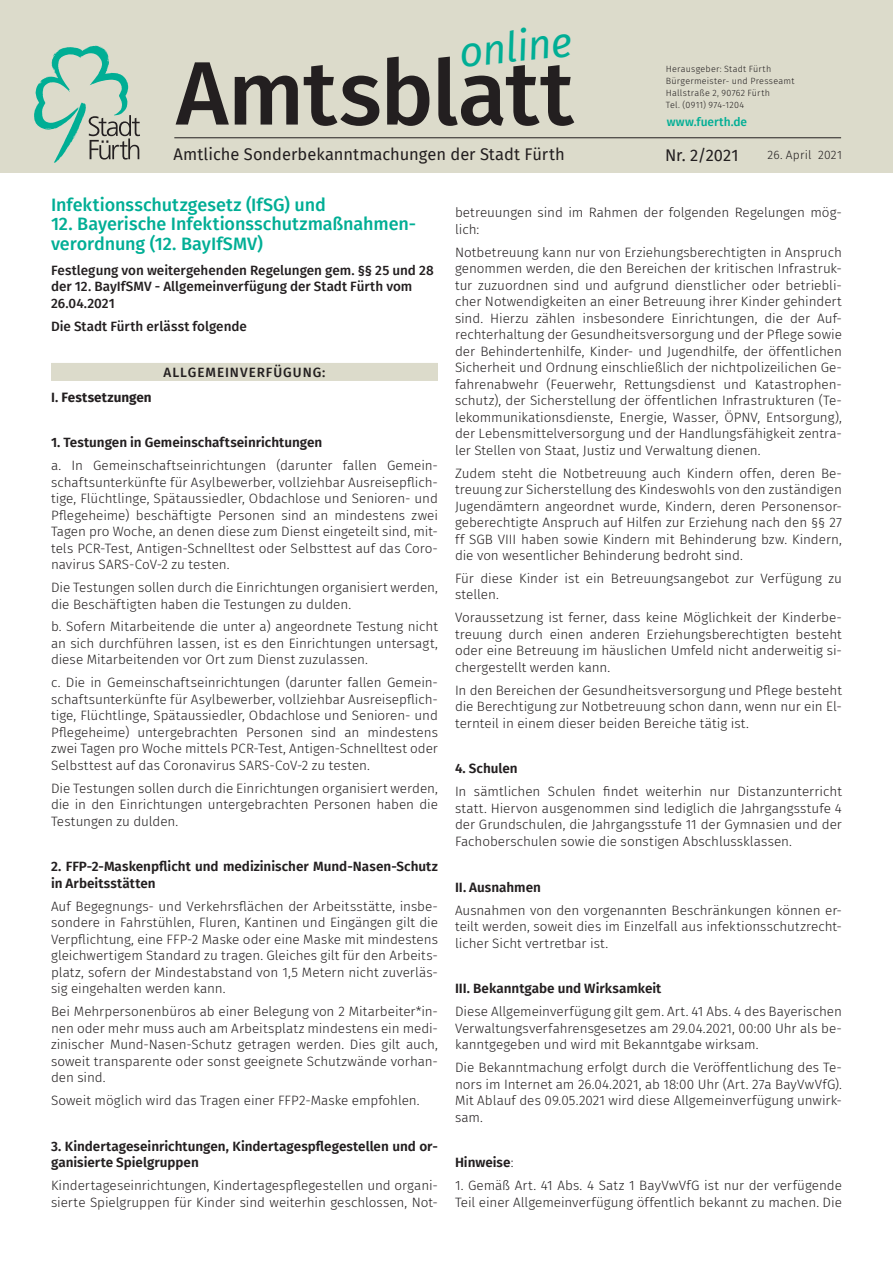
<style>
.page{position:relative;width:893px;height:1263px;background:#fff}
.page>*{position:absolute;margin:0;border:0;box-sizing:border-box;transform-origin:0 0}
.t1{font:500 90px "Fira Sans";letter-spacing:-.01em;color:#231f20}
.t2{font:italic 41.1px "Fira Sans";color:#00ae95}
.t3{font:500 18px/19.5px "Fira Sans";letter-spacing:-.005em;color:#00ae95}
.t4{font:16.5px "Fira Sans";color:#231f20}
.t5{font:300 13.5px/16.5px "Fira Sans";letter-spacing:-.005em;color:#231f20;text-align:justify}
.t6{font:600 13.5px/16.5px "Fira Sans";color:#231f20}
.t7{font:500 13.5px/16.5px "Fira Sans";color:#231f20}
.t8{font:500 13.5px "Fira Sans";letter-spacing:.07em;color:#231f20}
.t9{font:700 13.5px "Fira Sans";letter-spacing:.005em;color:#231f20}
.t10{font:500 12px "Fira Sans";letter-spacing:.005em;color:#00ae95}
.t11{font:300 12px "Fira Sans";letter-spacing:.015em;color:#231f20}
.t12{font:300 9px/12px "Fira Sans";letter-spacing:.025em;color:#231f20}
.s1{font-weight:600}
.s2{font-weight:300}
</style>
<div class="page">
<div style="left:0;top:0;width:893px;height:173px;background:#dcdbcb"></div>
<hr style="left:174px;top:137px;width:667px;height:1px;background:#231f20">
<div style="left:51px;top:363px;width:387px;height:18px;background:#dcdbcb"></div>
<svg style="left:34px;top:46px;width:106px;height:117px;background:#aecab9"></svg>
<h2 class="t2" style="left:456px;top:22px;width:115px;rotate:-6deg">online</h2>
<h1 class="t1" style="left:176px;top:21px;width:399px">Amtsblatt</h1>
<p class="t4" style="left:173px;top:142px;width:393px">Amtliche Sonderbekanntmachungen der Stadt Fürth</p>
<p class="t12" style="left:666px;top:63px;width:130px">Herausgeber: Stadt Fürth<br>Bürgermeister- und Presseamt<br>Hallstraße 2, 90762 Fürth<br>Tel. (0911) 974-1204</p>
<p class="t10" style="left:667px;top:112px;width:82px">www.fuerth.de</p>
<p class="t4" style="left:665px;top:142px;width:75px">Nr. 2/2021</p>
<p class="t11" style="left:767px;top:146px;width:76px">26. April 2021</p>
<h3 class="t3" style="left:51px;top:194px;width:276px">Infektionsschutzgesetz (IfSG) und</h3>
<h3 class="t3" style="left:51px;top:213px;width:367px">12. Bayerische Infektionsschutzmaßnahmen&shy;verordnung (12. BayIfSMV)</h3>
<p class="t7" style="left:51px;top:261px;width:384px">Festlegung von weitergehenden Regelungen gem. §§ 25 und 28 der 12. BayIfSMV - Allgemeinverfügung der Stadt Fürth vom<br>26.04.2021</p>
<p class="t7" style="left:51px;top:317px;width:197px">Die Stadt Fürth erlässt folgende</p>
<p class="t8" style="left:164px;top:361px;width:163px">ALLGEMEINVERFÜGUNG:</p>
<p class="t9" style="left:51px;top:385px;width:102px"><span class="s1">I.</span> Festsetzungen</p>
<p class="t6" style="left:51px;top:433px;width:273px">1. Testungen in Gemeinschaftseinrichtungen</p>
<p class="t5" style="left:51px;top:457px;width:388px">a. In Gemeinschaftseinrichtungen (darunter fallen Gemein&shy;schaftsunterkünfte für Asylbewerber, vollziehbar Ausreisepflich&shy;tige, Flüchtlinge, Spätaussiedler, Obdachlose und Senioren- und Pflegeheime) beschäftigte Personen sind an mindestens zwei Tagen pro Woche, an denen diese zum Dienst eingeteilt sind, mit&shy;tels PCR-Test, Antigen-Schnelltest oder Selbsttest auf das Coro&shy;navirus SARS-CoV-2 zu testen.</p>
<p class="t5" style="left:51px;top:579px;width:388px">Die Testungen sollen durch die Einrichtungen organisiert werden, die Beschäftigten haben die Testungen zu dulden.</p>
<p class="t5" style="left:51px;top:618px;width:388px">b. Sofern Mitarbeitende die unter a) angeordnete Testung nicht an sich durchführen lassen, ist es den Einrichtungen untersagt, diese Mitarbeitenden vor Ort zum Dienst zuzulassen.</p>
<p class="t5" style="left:51px;top:674px;width:388px">c. Die in Gemeinschaftseinrichtungen (darunter fallen Gemein&shy;schaftsunterkünfte für Asylbewerber, vollziehbar Ausreisepflich&shy;tige, Flüchtlinge, Spätaussiedler, Obdachlose und Senioren- und Pflegeheime) untergebrachten Personen sind an mindestens zwei Tagen pro Woche mittels PCR-Test, Antigen-Schnelltest oder Selbsttest auf das Coronavirus SARS-CoV-2 zu testen.</p>
<p class="t5" style="left:51px;top:780px;width:388px">Die Testungen sollen durch die Einrichtungen organisiert werden, die in den Einrichtungen untergebrachten Personen haben die Testungen zu dulden.</p>
<p class="t6" style="left:51px;top:858px;width:388px">2. FFP-2-Maskenpflicht und medizinischer Mund-Nasen-Schutz in Arbeitsstätten</p>
<p class="t5" style="left:51px;top:898px;width:388px">Auf Begegnungs- und Verkehrsflächen der Arbeitsstätte, insbe&shy;sondere in Fahrstühlen, Fluren, Kantinen und Eingängen gilt die Verpflichtung, eine FFP-2 Maske oder eine Maske mit mindestens gleichwertigem Standard zu tragen. Gleiches gilt für den Arbeits&shy;platz, sofern der Mindestabstand von 1,5 Metern nicht zuverläs&shy;sig eingehalten werden kann.</p>
<p class="t5" style="left:51px;top:1003px;width:388px">Bei Mehrpersonenbüros ab einer Belegung von 2 Mitarbeiter*in&shy;nen oder mehr muss auch am Arbeitsplatz mindestens ein medi&shy;zinischer Mund-Nasen-Schutz getragen werden. Dies gilt auch, soweit transparente oder sonst geeignete Schutzwände vorhan&shy;den sind.</p>
<p class="t5" style="left:51px;top:1092px;width:370px">Soweit möglich wird das Tragen einer FFP2-Maske empfohlen.</p>
<p class="t6" style="left:51px;top:1137px;width:388px">3. Kindertageseinrichtungen, Kindertagespflegestellen und or&shy;ganisierte Spielgruppen</p>
<p class="t5" style="left:51px;top:1177px;width:388px">Kindertageseinrichtungen, Kindertagespflegestellen und organi&shy;sierte Spielgruppen für Kinder sind weiterhin geschlossen, Not-</p>
<p class="t5" style="left:455px;top:204px;width:388px">betreuungen sind im Rahmen der folgenden Regelungen mög&shy;lich:</p>
<p class="t5" style="left:455px;top:244px;width:388px">Notbetreuung kann nur von Erziehungsberechtigten in Anspruch genommen werden, die den Bereichen der kritischen Infrastruk&shy;tur zuzuordnen sind und aufgrund dienstlicher oder betriebli&shy;cher Notwendigkeiten an einer Betreuung ihrer Kinder gehindert sind. Hierzu zählen insbesondere Einrichtungen, die der Auf&shy;rechterhaltung der Gesundheitsversorgung und der Pflege sowie der Behindertenhilfe, Kinder- und Jugendhilfe, der öffentlichen Sicherheit und Ordnung einschließlich der nichtpolizeilichen Ge&shy;fahrenabwehr (Feuerwehr, Rettungsdienst und Katastrophen&shy;schutz), der Sicherstellung der öffentlichen Infrastrukturen (Te&shy;lekommunikationsdienste, Energie, Wasser, ÖPNV, Entsorgung), der Lebensmittelversorgung und der Handlungsfähigkeit zentra&shy;ler Stellen von Staat, Justiz und Verwaltung dienen.</p>
<p class="t5" style="left:455px;top:464px;width:388px">Zudem steht die Notbetreuung auch Kindern offen, deren Be&shy;treuung zur Sicherstellung des Kindeswohls von den zuständigen Jugendämtern angeordnet wurde, Kindern, deren Personensor&shy;geberechtigte Anspruch auf Hilfen zur Erziehung nach den §§ 27 ff SGB VIII haben sowie Kindern mit Behinderung bzw. Kindern, die von wesentlicher Behinderung bedroht sind.</p>
<p class="t5" style="left:455px;top:570px;width:388px">Für diese Kinder ist ein Betreuungsangebot zur Verfügung zu stellen.</p>
<p class="t5" style="left:455px;top:609px;width:388px">Voraussetzung ist ferner, dass keine Möglichkeit der Kinderbe&shy;treuung durch einen anderen Erziehungsberechtigten besteht oder eine Betreuung im häuslichen Umfeld nicht anderweitig si&shy;chergestellt werden kann.</p>
<p class="t5" style="left:455px;top:682px;width:388px">In den Bereichen der Gesundheitsversorgung und Pflege besteht die Berechtigung zur Notbetreuung schon dann, wenn nur ein El&shy;ternteil in einem dieser beiden Bereiche tätig ist.</p>
<p class="t6" style="left:455px;top:760px;width:64px">4. Schulen</p>
<p class="t5" style="left:455px;top:783px;width:388px">In sämtlichen Schulen findet weiterhin nur Distanzunterricht statt. Hiervon ausgenommen sind lediglich die Jahrgangsstufe 4 der Grundschulen, die Jahrgangsstufe 11 der Gymnasien und der Fachoberschulen sowie die sonstigen Abschlussklassen.</p>
<p class="t6" style="left:455px;top:878px;width:87px">II. Ausnahmen</p>
<p class="t5" style="left:455px;top:901px;width:388px">Ausnahmen von den vorgenannten Beschränkungen können er&shy;teilt werden, soweit dies im Einzelfall aus infektionsschutzrecht&shy;licher Sicht vertretbar ist.</p>
<p class="t6" style="left:455px;top:979px;width:208px">III. Bekanntgabe und Wirksamkeit</p>
<p class="t5" style="left:455px;top:1003px;width:388px">Diese Allgemeinverfügung gilt gem. Art. 41 Abs. 4 des Bayerischen Verwaltungsverfahrensgesetzes am 29.04.2021, 00:00 Uhr als be&shy;kanntgegeben und wird mit Bekanntgabe wirksam.</p>
<p class="t5" style="left:455px;top:1059px;width:388px">Die Bekanntmachung erfolgt durch die Veröffentlichung des Te&shy;nors im Internet am 26.04.2021, ab 18:00 Uhr (Art. 27a BayVwVfG).<br>Mit Ablauf des 09.05.2021 wird diese Allgemeinverfügung unwirk&shy;sam.</p>
<p class="t6" style="left:455px;top:1153px;width:60px">Hinweise<span class="s2">:</span></p>
<p class="t5" style="left:455px;top:1177px;width:388px">1. Gemäß Art. 41 Abs. 4 Satz 1 BayVwVfG ist nur der verfügende<br>Teil einer Allgemeinverfügung öffentlich bekannt zu machen. Die</p>
</div>
